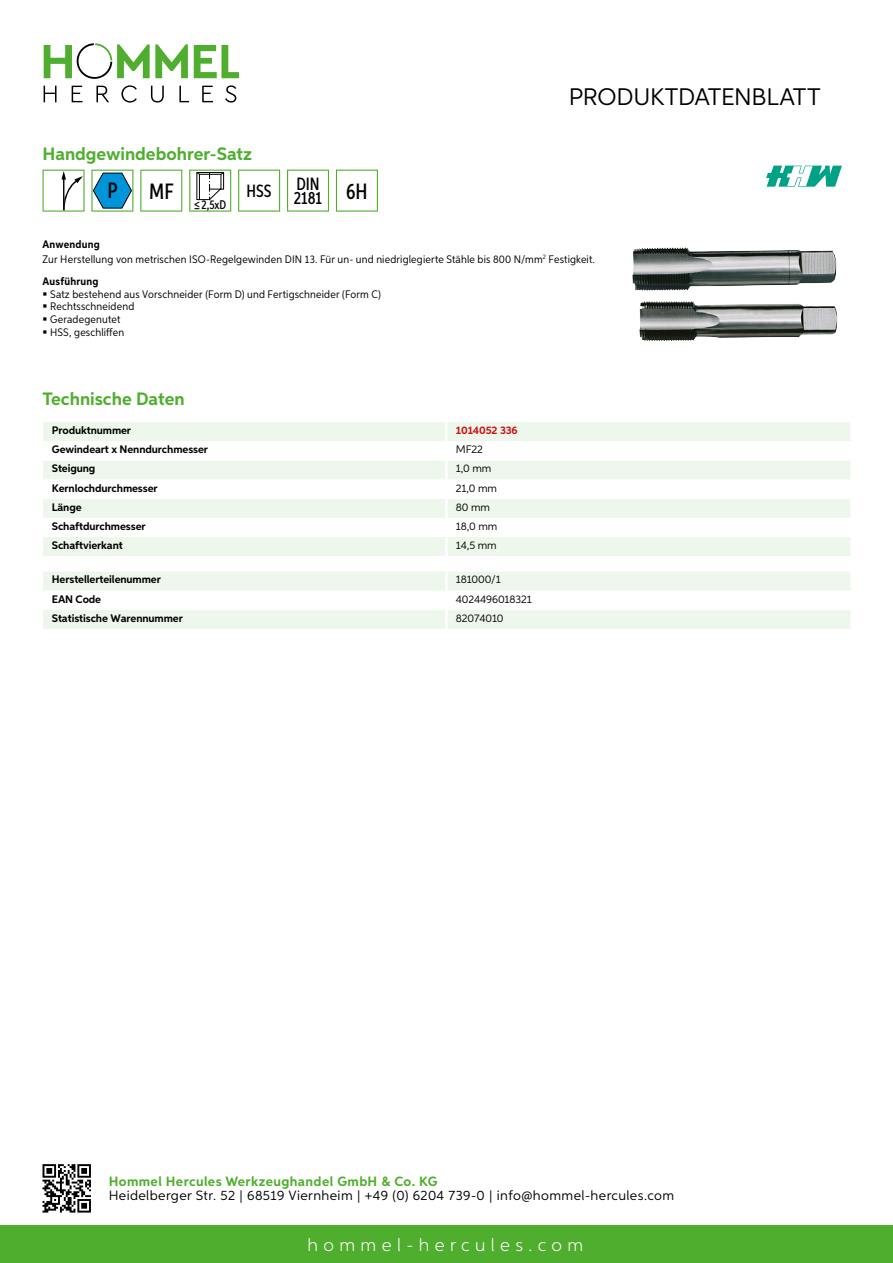
<style>
.page{position:relative;width:893px;height:1263px;background:#fff}
.page>*{position:absolute;margin:0;border:0;box-sizing:border-box;transform-origin:0 0}
.t1{font:24px "Aspira";letter-spacing:-.01em;color:#000}
.t2{font:500 22.2px "Aspira XX Nar";color:#000}
.t3{font:700 18px "Aspira";color:#50ae2f}
.t4{font:300 18px "Aspira";letter-spacing:.3em;color:#fff}
.t5{font:500 17.85px/14.9px "Aspira XX Nar";color:#000}
.t6{font:13.5px "Aspira";letter-spacing:.03em;color:#000}
.t7{font:700 13.5px "Aspira";letter-spacing:.03em;color:#50ae2f}
.t8{font:500 12.6px "Aspira XX Nar";color:#000}
.t9{font:10.95px/12.8px "Aspira Nar";letter-spacing:.015em;color:#000}
.t10{font:700 10.95px "Aspira";letter-spacing:-.01em;color:#000}
.t11{font:10.95px "Aspira";letter-spacing:-.01em;color:#000}
.t12{font:700 10.95px "Aspira";letter-spacing:-.01em;color:#cd1013}
.t13{font:700 10.95px "Aspira Nar";letter-spacing:.02em;color:#000}
.s1{font-weight:700}
</style>
<div class="page">
<div style="left:0;top:1226px;width:893px;height:37px;background:#50ae2f"></div>
<svg style="left:43px;top:1164px;width:48px;height:48px"></svg>
<svg style="left:194px;top:45px;width:45px;height:33px"></svg>
<svg style="left:44px;top:43px;width:144px;height:36px"></svg>
<svg style="left:44px;top:86px;width:13px;height:16px"></svg>
<svg style="left:72px;top:86px;width:10px;height:16px"></svg>
<svg style="left:96px;top:86px;width:13px;height:16px"></svg>
<svg style="left:121px;top:85px;width:16px;height:18px"></svg>
<svg style="left:151px;top:86px;width:13px;height:17px"></svg>
<svg style="left:179px;top:86px;width:10px;height:16px"></svg>
<svg style="left:202px;top:86px;width:11px;height:16px"></svg>
<svg style="left:225px;top:85px;width:11px;height:18px"></svg>
<div style="left:43px;top:422px;width:807px;height:134px;background:#eef7eb"></div>
<svg style="left:43px;top:441px;width:807px;height:96px"></svg>
<hr style="left:445px;top:422px;width:3px;height:19px;background:#fff">
<hr style="left:445px;top:441px;width:3px;height:19px;background:#fff">
<hr style="left:445px;top:460px;width:3px;height:20px;background:#fff">
<hr style="left:445px;top:480px;width:3px;height:19px;background:#fff">
<hr style="left:445px;top:499px;width:3px;height:19px;background:#fff">
<hr style="left:445px;top:518px;width:3px;height:19px;background:#fff">
<hr style="left:445px;top:537px;width:3px;height:19px;background:#fff">
<svg style="left:43px;top:572px;width:807px;height:57px"></svg>
<hr style="left:445px;top:610px;width:3px;height:19px;background:#fff">
<svg style="left:43px;top:170px;width:42px;height:42px"></svg>
<svg style="left:91px;top:170px;width:42px;height:42px"></svg>
<svg style="left:140px;top:170px;width:42px;height:42px"></svg>
<svg style="left:189px;top:170px;width:42px;height:42px"></svg>
<svg style="left:238px;top:170px;width:42px;height:42px"></svg>
<svg style="left:287px;top:170px;width:42px;height:42px"></svg>
<svg style="left:336px;top:170px;width:42px;height:42px"></svg>
<img style="left:632px;top:247px;width:206px;height:94px">
<svg style="left:766px;top:166px;width:76px;height:21px"></svg>
<h3 class="t3" style="left:43px;top:142px;width:211px">Handgewindebohrer-Satz</h3>
<h2 class="t2" style="left:108px;top:177px;width:12px">P</h2>
<h2 class="t2" style="left:149px;top:178px;width:26px">MF</h2>
<p class="t8" style="left:194px;top:197px;width:34px">≤2,5xD</p>
<h3 class="t5" style="left:247px;top:183px;width:27px">HSS</h3>
<h3 class="t5" style="left:294px;top:176px;width:75px">DIN<br>2181 <sup>6H</sup></h3>
<h1 class="t1" style="left:569px;top:82px;width:253px">Produktdatenblatt</h1>
<p class="t9" style="left:43px;top:236px;width:554px;line-height:15.1px"><span class="s1">Anwendung<br></span>Zur Herstellung von metrischen ISO-Regelgewinden DIN 13. Für un- und niedriglegierte Stähle bis 800 N/mm<sup>2</sup> Festigkeit.</p>
<p class="t13" style="left:43px;top:274px;width:58px">Ausführung</p>
<p class="t9" style="left:50px;top:287px;width:332px">Satz bestehend aus Vorschneider (Form D) und Fertigschneider (Form C)<br>Rechtsschneidend<br>Geradegenutet<br>HSS, geschliffen</p>
<h3 class="t3" style="left:43px;top:388px;width:144px">Technische Daten</h3>
<p class="t10" style="left:52px;top:424px;width:81px">Produktnummer</p>
<p class="t12" style="left:456px;top:424px;width:63px">1014052 336</p>
<p class="t10" style="left:52px;top:443px;width:158px">Gewindeart x Nenndurchmesser</p>
<p class="t11" style="left:456px;top:443px;width:29px">MF22</p>
<p class="t10" style="left:52px;top:462px;width:45px">Steigung</p>
<p class="t11" style="left:456px;top:462px;width:37px">1,0 mm</p>
<p class="t10" style="left:52px;top:481px;width:107px">Kernlochdurchmesser</p>
<p class="t11" style="left:456px;top:481px;width:43px">21,0 mm</p>
<p class="t10" style="left:52px;top:500px;width:31px">Länge</p>
<p class="t11" style="left:456px;top:500px;width:36px">80 mm</p>
<p class="t10" style="left:52px;top:519px;width:95px">Schaftdurchmesser</p>
<p class="t11" style="left:456px;top:519px;width:43px">18,0 mm</p>
<p class="t10" style="left:52px;top:538px;width:72px">Schaftvierkant</p>
<p class="t11" style="left:456px;top:538px;width:42px">14,5 mm</p>
<p class="t10" style="left:52px;top:573px;width:111px">Herstellerteilenummer</p>
<p class="t11" style="left:456px;top:573px;width:46px">181000/1</p>
<p class="t10" style="left:52px;top:592px;width:51px">EAN Code</p>
<p class="t11" style="left:456px;top:592px;width:77px">4024496018321</p>
<p class="t10" style="left:52px;top:611px;width:132px">Statistische Warennummer</p>
<p class="t11" style="left:456px;top:611px;width:49px">82074010</p>
<p class="t7" style="left:109px;top:1172px;width:330px">Hommel Hercules Werkzeughandel GmbH &amp; Co. KG</p>
<p class="t6" style="left:109px;top:1187px;width:567px">Heidelberger Str. 52 | 68519 Viernheim | +49 (0) 6204 739-0 | info@hommel-hercules.com</p>
<h3 class="t4" style="left:307px;top:1234px;width:277px">hommel-hercules.com</h3>
</div>
